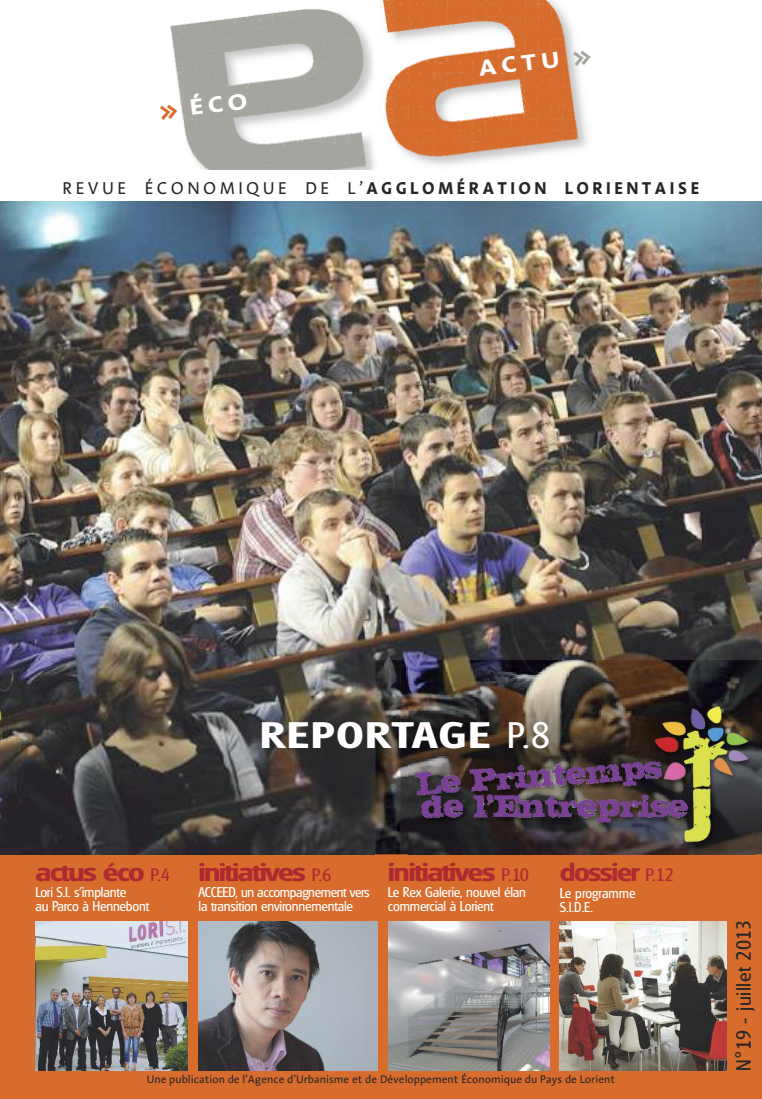
<style>
.page{position:relative;width:762px;height:1099px;background:#fff}
.page>*{position:absolute;margin:0;border:0;box-sizing:border-box;transform-origin:0 0}
.t1{font:600 35.75px "Glasgow";letter-spacing:.04em;color:#fff;scale:1.26 1}
.t2{font:600 25px "Glasgow";letter-spacing:-.05em;color:#ae2a30;scale:1.26 1}
.t3{font:600 25px "Glasgow";letter-spacing:-.05em;color:#ae2a30;scale:1.2 1}
.t4{font:700 22.88px "Linotype Aroma";color:#fff;scale:1.2 1}
.t5{font:20px "Glasgow";letter-spacing:.025em;color:#272627}
.t6{font:700 17.5px "Linotype Aroma";letter-spacing:.2em;color:#272627}
.t7{font:13.75px/13.8px "Glasgow";letter-spacing:-.015em;color:#fff}
.t8{font:11.25px "Linotype Aroma";color:#272627}
.s1{color:#d76c2c}
.s2{color:#a5a49f}
.s3{font-weight:400}
.s4{font-weight:400;font-size:17.5px}
.s5{font-family:"Lucida Grande"}
</style>
<div class="page">
<div style="left:0;top:852px;width:762px;height:246px;background:#d76c2c"></div>
<img style="left:395px;top:0;width:192px;height:165px">
<img style="left:170px;top:0;width:225px;height:170px">
<img style="left:199px;top:921px;width:178px;height:149px">
<img style="left:560px;top:921px;width:166px;height:149px">
<img style="left:388px;top:921px;width:161px;height:149px">
<img style="left:35px;top:921px;width:153px;height:149px">
<img style="left:0;top:201px;width:762px;height:653px">
<img style="left:375px;top:660px;width:387px;height:195px">
<img style="left:389px;top:862px;width:67px;height:2px">
<img style="left:570px;top:862px;width:48px;height:2px">
<img style="left:400px;top:666px;width:362px;height:188px">
<img style="left:409px;top:691px;width:346px;height:163px">
<h3 class="t4" style="left:159px;top:103px;width:75px;rotate:-7deg"><span class="s1">&gt;&gt;</span> ÉCO</h3>
<h3 class="t4" style="left:478px;top:61px;width:96px;rotate:-7deg">ACTU <span class="s2">&gt;&gt;</span></h3>
<p class="t6" style="left:63px;top:182px;width:638px"><span class="s3">REVUE ÉCONOMIQUE DE L’</span>AGGLOMÉRATION LORIENTAISE</p>
<h1 class="t1" style="left:260px;top:714px;width:231px">REPORTAGE <span class="s3">P.8</span></h1>
<h2 class="t2" style="left:35px;top:857px;width:108px">actus éco <span class="s4">P.4</span></h2>
<p class="t7" style="left:35px;top:885px;width:115px">Lori S.I. s’implante<br>au Parco à Hennebont</p>
<h2 class="t2" style="left:198px;top:857px;width:107px">initiatives <span class="s4">P.6</span></h2>
<p class="t7" style="left:198px;top:885px;width:173px">ACCEED, un accompagnement vers la transition environnementale</p>
<h2 class="t2" style="left:388px;top:857px;width:114px">initiatives <span class="s4">P.10</span></h2>
<p class="t7" style="left:388px;top:885px;width:140px">Le Rex Galerie, nouvel élan commercial à Lorient</p>
<h2 class="t3" style="left:560px;top:857px;width:96px">dossier <span class="s4">P.12</span></h2>
<p class="t7" style="left:560px;top:886px;width:77px">Le programme<br>S.I.D.E.</p>
<p class="t8" style="left:147px;top:1075px;width:470px">Une publication de l’Agence d’Urbanisme et de Développement Économique du Pays de Lorient</p>
<h3 class="t5" style="left:732px;top:1071px;width:152px;rotate:-90deg">N<span class="s5">°</span>19 - juillet 2013</h3>
</div>
